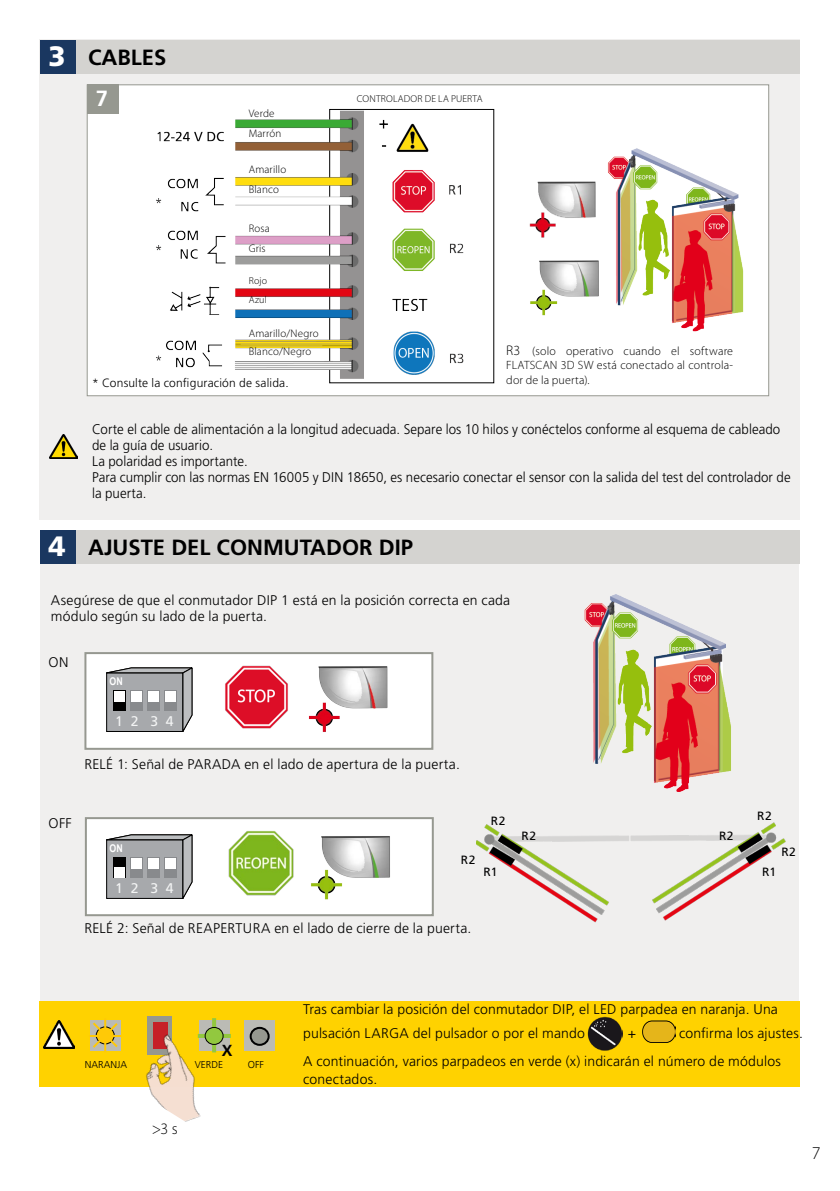
<style>
.page{position:relative;width:840px;height:1191px;background:#fff}
.page>*{position:absolute;margin:0;border:0;box-sizing:border-box;transform-origin:0 0}
.t1{font:900 28px "Frutiger LT Std";color:#fff}
.t2{font:700 22px "Frutiger LT Std";color:#000}
.t3{font:700 22px "Frutiger LT Std";color:#fff}
.t4{font:300 18px "Myriad Pro";color:#000}
.t5{font:300 16px "Myriad Pro";color:#000}
.t6{font:700 16px "Frutiger LT Std";color:#000}
.t7{font:300 14px/24px "Frutiger LT Std";letter-spacing:.01em;color:#000}
.t8{font:300 14px/16px "Frutiger LT Std";letter-spacing:.01em;color:#000;scale:.95 1}
.t9{font:14px "Frutiger LT Std";color:#f3f4f4}
.t10{font:300 12px/14.4px "Myriad Pro";letter-spacing:.02em;color:#000;text-align:justify}
.t11{font:300 12px "Frutiger LT Std";letter-spacing:.015em;color:#000}
.t12{font:12px "Frutiger LT Std";letter-spacing:.04em;color:#000}
.t13{font:300 11px/20px "Myriad Pro";letter-spacing:.015em;color:#000}
.t14{font:700 10.6px "Arial Narrow";color:#fff}
.t15{font:300 10px/19px "Myriad Pro";letter-spacing:.02em;color:#000}
.t16{font:300 10px "Frutiger LT Std";color:#000}
.s1{font-size:14px}
</style>
<div class="page">
<div style="left:40px;top:562px;width:758px;height:524px;background:#f0efee"></div>
<div style="left:40px;top:40px;width:759px;height:480px;background:#f0efee"></div>
<div style="left:87px;top:85px;width:681px;height:311px;background:#fff"></div>
<img style="left:608px;top:148px;width:136px;height:184px">
<img style="left:529px;top:181px;width:67px;height:57px">
<img style="left:530px;top:260px;width:69px;height:56px">
<div style="left:87px;top:85px;width:31px;height:29px;background:#969890"></div>
<img style="left:49px;top:434px;width:28px;height:25px">
<div style="left:85px;top:817px;width:348px;height:99px;background:#fff;border:2px solid #969890"></div>
<div style="left:84px;top:652px;width:349px;height:98px;background:#fff;border:2px solid #969890"></div>
<div style="left:40px;top:1001px;width:759px;height:86px;background:#ffd200"></div>
<div style="left:42px;top:40px;width:757px;height:34px;background:#d4d3d0"></div>
<div style="left:42px;top:530px;width:757px;height:34px;background:#d4d3d0"></div>
<div style="left:40px;top:40px;width:36px;height:34px;background:#1a3760"></div>
<div style="left:40px;top:530px;width:36px;height:34px;background:#1a3760"></div>
<svg style="left:90px;top:1020px;width:1px;height:30px"></svg>
<hr style="left:104px;top:1018px;width:2px;height:34px;background:#ffc907">
<hr style="left:89px;top:1035px;width:33px;height:2px;background:#ffc907">
<svg style="left:91px;top:1020px;width:25px;height:30px"></svg>
<img style="left:44px;top:1021px;width:30px;height:27px">
<svg style="left:106px;top:667px;width:87px;height:65px"></svg>
<div style="left:106px;top:673px;width:77px;height:58px;background:#a7a9ac;border:1px solid #000"></div>
<div style="left:130px;top:690px;width:12px;height:21px;background:#888a8d"></div>
<div style="left:131px;top:692px;width:10px;height:10px;background:#fff"></div>
<svg style="left:113px;top:690px;width:13px;height:21px"></svg>
<div style="left:115px;top:692px;width:10px;height:10px;background:#fff"></div>
<div style="left:164px;top:690px;width:12px;height:21px;background:#888a8d"></div>
<div style="left:165px;top:692px;width:10px;height:10px;background:#fff"></div>
<div style="left:147px;top:690px;width:12px;height:21px;background:#888a8d"></div>
<div style="left:148px;top:692px;width:10px;height:10px;background:#fff"></div>
<img style="left:225px;top:665px;width:63px;height:64px">
<img style="left:228px;top:831px;width:66px;height:65px">
<svg style="left:106px;top:834px;width:87px;height:65px"></svg>
<div style="left:106px;top:839px;width:77px;height:59px;background:#a7a9ac;border:1px solid #000"></div>
<div style="left:130px;top:857px;width:12px;height:21px;background:#888a8d"></div>
<div style="left:131px;top:858px;width:10px;height:11px;background:#fff"></div>
<div style="left:113px;top:857px;width:13px;height:21px;background:#000"></div>
<div style="left:115px;top:867px;width:10px;height:10px;background:#fff"></div>
<div style="left:164px;top:857px;width:12px;height:21px;background:#888a8d"></div>
<div style="left:165px;top:858px;width:10px;height:11px;background:#fff"></div>
<div style="left:147px;top:857px;width:12px;height:21px;background:#888a8d"></div>
<div style="left:148px;top:858px;width:10px;height:11px;background:#fff"></div>
<img style="left:309px;top:666px;width:79px;height:66px">
<img style="left:311px;top:836px;width:79px;height:64px">
<img style="left:584px;top:594px;width:147px;height:198px">
<img style="left:476px;top:822px;width:309px;height:101px">
<img style="left:116px;top:1016px;width:114px;height:106px">
<img style="left:118px;top:100px;width:356px;height:284px">
<div style="left:244px;top:1020px;width:31px;height:31px;background:#bbbbb5"></div>
<div style="left:250px;top:1027px;width:18px;height:17px;background:#969890;border-radius:50%"></div>
<div style="left:249px;top:1026px;width:20px;height:19px;border:2px solid #000;border-radius:50%"></div>
<div style="left:199px;top:1020px;width:30px;height:31px;background:#bbbbb5"></div>
<svg style="left:212px;top:1018px;width:4px;height:34px"></svg>
<hr style="left:198px;top:1034px;width:33px;height:4px;background:#92c83f">
<div style="left:205px;top:1027px;width:18px;height:17px;background:#92c83f;border-radius:50%"></div>
<div style="left:204px;top:1027px;width:19px;height:18px;border:1px solid #000;border-radius:50%"></div>
<img style="left:587px;top:1016px;width:35px;height:34px">
<img style="left:642px;top:1020px;width:32px;height:22px">
<h1 class="t1" style="left:48px;top:39px;width:19px">3</h1>
<h1 class="t1" style="left:48px;top:529px;width:19px">4</h1>
<h2 class="t2" style="left:88px;top:45px;width:80px">CABLES</h2>
<h2 class="t3" style="left:96px;top:86px;width:14px">7</h2>
<p class="t13" style="left:248px;top:103px;width:34px">Verde<br>Marrón</p>
<p class="t13" style="left:248px;top:159px;width:39px">Amarillo<br>Blanco</p>
<p class="t13" style="left:248px;top:218px;width:23px">Rosa<br>Gris</p>
<p class="t15" style="left:248px;top:271px;width:20px">Rojo<br>Azul</p>
<p class="t13" style="left:248px;top:324px;width:71px;line-height:18px">Amarillo/Negro<br>Blanco/Negro</p>
<p class="t11" style="left:92px;top:376px;width:198px">* Consulte la configuración de salida.</p>
<p class="t15" style="left:357px;top:89px;width:127px">CONTROLADOR DE LA PUERTA</p>
<p class="t10" style="left:506px;top:343px;width:228px"><span class="s1">R3</span> (solo operativo cuando el software FLATSCAN 3D SW está conectado al controla&shy;dor de la puerta).</p>
<p class="t8" style="left:92px;top:421px;width:736px">Corte el cable de alimentación a la longitud adecuada. Separe los 10 hilos y conéctelos conforme al esquema de cableado de la guía de usuario.<br>La polaridad es importante.<br>Para cumplir con las normas EN 16005 y DIN 18650, es necesario conectar el sensor con la salida del test del controlador de la puerta.</p>
<h2 class="t2" style="left:88px;top:534px;width:326px">AJUSTE DEL CONMUTADOR DIP</h2>
<p class="t7" style="left:51px;top:592px;width:460px;line-height:16px">Asegúrese de que el conmutador DIP 1 está en la posición correcta en cada módulo según su lado de la puerta.</p>
<p class="t7" style="left:48px;top:650px;width:21px">ON</p>
<p class="t14" style="left:110px;top:673px;width:15px">ON</p>
<p class="t9" style="left:115px;top:713px;width:60px">1 2 3 4</p>
<p class="t7" style="left:84px;top:752px;width:377px">RELÉ 1: Señal de PARADA en el lado de apertura de la puerta.</p>
<p class="t7" style="left:48px;top:811px;width:25px">OFF</p>
<p class="t14" style="left:110px;top:840px;width:15px">ON</p>
<p class="t9" style="left:115px;top:880px;width:60px">1 2 3 4</p>
<p class="t12" style="left:460px;top:853px;width:16px">R2</p>
<p class="t12" style="left:490px;top:813px;width:16px">R2</p>
<p class="t12" style="left:521px;top:829px;width:16px">R2</p>
<p class="t12" style="left:718px;top:829px;width:16px">R2</p>
<p class="t12" style="left:756px;top:809px;width:16px">R2</p>
<p class="t12" style="left:483px;top:865px;width:15px">R1</p>
<p class="t12" style="left:761px;top:865px;width:15px">R1</p>
<p class="t12" style="left:781px;top:844px;width:16px">R2</p>
<p class="t7" style="left:84px;top:916px;width:388px">RELÉ 2: Señal de REAPERTURA en el lado de cierre de la puerta.</p>
<p class="t6" style="left:222px;top:1041px;width:12px">X</p>
<p class="t16" style="left:85px;top:1059px;width:44px">NARANJA</p>
<p class="t16" style="left:248px;top:1059px;width:18px">OFF</p>
<p class="t16" style="left:194px;top:1059px;width:30px">VERDE</p>
<p class="t5" style="left:152px;top:1119px;width:27px">&gt;3 s</p>
<p class="t7" style="left:303px;top:997px;width:476px">Tras cambiar la posición del conmutador DIP, el LED parpadea en naranja. Una pulsación LARGA del pulsador o por el mando</p>
<p class="t7" style="left:303px;top:1019px;width:501px;line-height:28px;text-indent:376px">confirma los ajustes.<br>A continuación, varios parpadeos en verde (x) indicarán el número de módulos</p>
<p class="t7" style="left:303px;top:1067px;width:75px">conectados.</p>
<p class="t7" style="left:627px;top:1021px;width:10px">+</p>
<p class="t4" style="left:811px;top:1141px;width:10px">7</p>
</div>
